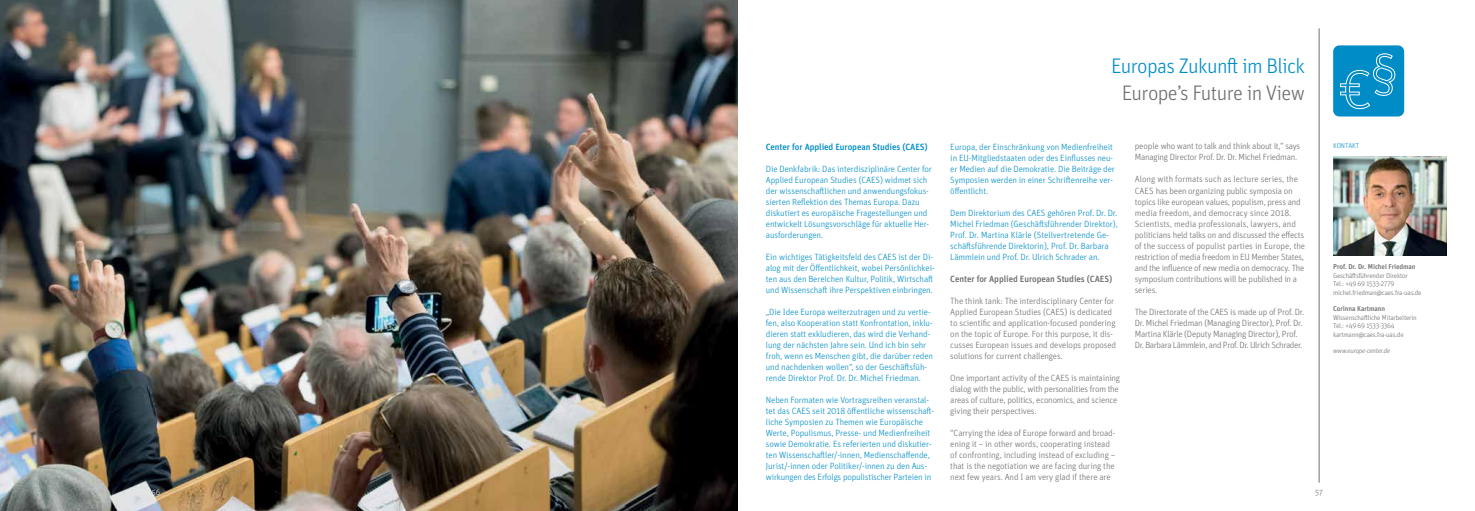
<style>
.page{position:relative;width:1475px;height:511px;background:#fff}
.page>*{position:absolute;margin:0;border:0;box-sizing:border-box;transform-origin:0 0}
.t1{font:300 21px "Unit Pro";letter-spacing:-.03em;color:#008dc7}
.t2{font:300 21px "Unit Pro";letter-spacing:-.03em;color:#6d6e71}
.t3{font:300 9px/11px "Unit Pro";letter-spacing:-.01em;color:#008dc7}
.t4{font:300 9px/11px "Unit Pro";letter-spacing:-.02em;color:#6d6e71}
.t5{font:500 9px "Unit Pro";letter-spacing:-.01em;color:#008dc7}
.t6{font:500 9px "Unit Pro";letter-spacing:-.01em;color:#6d6e71}
.t7{font:300 8px "Unit Pro";color:#fff}
.t8{font:300 8px "Unit Pro";color:#6d6e71}
.t9{font:300 7px/8.4px "Unit Pro";letter-spacing:-.025em;color:#6d6e71}
.t10{font:500 7px "Unit Pro";letter-spacing:-.01em;color:#6d6e71}
.t11{font:italic 300 7px "Unit Pro";letter-spacing:-.025em;color:#6d6e71}
.t12{font:300 7px "Unit Pro";letter-spacing:-.01em;color:#008dc7}
</style>
<div class="page">
<img style="left:0;top:0;width:737px;height:510px">
<hr style="left:1318px;top:28px;width:1px;height:454px;background:#6d6e71">
<img style="left:1333px;top:156px;width:113px;height:99px">
<div style="left:1332px;top:45px;width:71px;height:71px;background:#008dc7;border-radius:6px"></div>
<svg style="left:1340px;top:53px;width:55px;height:56px"></svg>
<h1 class="t1" style="left:1110px;top:52px;width:195px">Europas Zukunft im Blick</h1>
<h1 class="t2" style="left:1121px;top:79px;width:185px">Europe’s Future in View</h1>
<p class="t5" style="left:765px;top:140px;width:163px">Center for Applied European Studies (CAES)</p>
<p class="t3" style="left:765px;top:163px;width:168px">Die Denkfabrik: Das interdisziplinäre Center for Applied European Studies (CAES) widmet sich der wissenschaftlichen und anwendungsfokus&shy;sierten Reflektion des Themas Europa. Dazu diskutiert es europäische Fragestellungen und entwickelt Lösungsvorschläge für aktuelle Her&shy;ausforderungen.</p>
<p class="t3" style="left:765px;top:250px;width:170px">Ein wichtiges Tätigkeitsfeld des CAES ist der Di&shy;alog mit der Öffentlichkeit, wobei Persönlichkei&shy;ten aus den Bereichen Kultur, Politik, Wirtschaft und Wissenschaft ihre Perspektiven einbringen.</p>
<p class="t3" style="left:765px;top:305px;width:169px">„Die Idee Europa weiterzutragen und zu vertie&shy;fen, also Kooperation statt Konfrontation, inklu&shy;dieren statt exkludieren, das wird die Verhand&shy;lung der nächsten Jahre sein. Und ich bin sehr froh, wenn es Menschen gibt, die darüber reden und nachdenken wollen“, so der Geschäftsfüh&shy;rende Direktor Prof. Dr. Dr. Michel Friedman.</p>
<p class="t3" style="left:765px;top:393px;width:170px">Neben Formaten wie Vortragsreihen veranstal&shy;tet das CAES seit 2018 öffentliche wissenschaft&shy;liche Symposien zu Themen wie Europäische Werte, Populismus, Presse- und Medienfreiheit sowie Demokratie. Es referierten und diskutier&shy;ten Wissenschaftler/-innen, Medienschaffende, Jurist/-innen oder Politiker/-innen zu den Aus&shy;wirkungen des Erfolgs populistischer Parteien in</p>
<p class="t3" style="left:950px;top:140px;width:166px">Europa, der Einschränkung von Medienfreiheit in EU-Mitgliedstaaten oder des Einflusses neu&shy;er Medien auf die Demokratie. Die Beiträge der Symposien werden in einer Schriftenreihe ver&shy;öffentlicht.</p>
<p class="t3" style="left:950px;top:206px;width:169px">Dem Direktorium des CAES gehören Prof. Dr. Dr.<br>Michel Friedman (Geschäftsführender Direktor), Prof. Dr. Martina Klärle (Stellvertretende Ge&shy;schäftsführende Direktorin), Prof. Dr. Barbara Lämmlein und Prof. Dr. Ulrich Schrader an.</p>
<p class="t6" style="left:950px;top:272px;width:163px">Center for Applied European Studies (CAES)</p>
<p class="t4" style="left:950px;top:294px;width:167px">The think tank: The interdisciplinary Center for Applied European Studies (CAES) is dedicated to scientific and application-focused pondering on the topic of Europe. For this purpose, it dis&shy;cusses European issues and develops proposed solutions for current challenges.</p>
<p class="t4" style="left:950px;top:371px;width:171px">One important activity of the CAES is maintaining dialog with the public, with personalities from the areas of culture, politics, economics, and science giving their perspectives.</p>
<p class="t4" style="left:950px;top:426px;width:166px">“Carrying the idea of Europe forward and broad&shy;ening it – in other words, cooperating instead of confronting, including instead of excluding – that is the negotiation we are facing during the next few years. And I am very glad if there are</p>
<p class="t4" style="left:1134px;top:140px;width:167px">people who want to talk and think about it,” says<br>Managing Director Prof. Dr. Dr. Michel Friedman.</p>
<p class="t4" style="left:1134px;top:173px;width:172px">Along with formats such as lecture series, the CAES has been organizing public symposia on topics like european values, populism, press and media freedom, and democracy since 2018.<br>Scientists, media professionals, lawyers, and politicians held talks on and discussed the effects of the success of populist parties in Europe, the restriction of media freedom in EU Member States, and the influence of new media on democracy. The symposium contributions will be published in a series.</p>
<p class="t4" style="left:1134px;top:305px;width:171px">The Directorate of the CAES is made up of Prof. Dr.<br>Dr. Michel Friedman (Managing Director), Prof. Dr.<br>Martina Klärle (Deputy Managing Director), Prof.<br>Dr. Barbara Lämmlein, and Prof. Dr. Ulrich Schrader.</p>
<p class="t7" style="left:152px;top:486px;width:10px">56</p>
<p class="t8" style="left:1314px;top:486px;width:9px">57</p>
<p class="t12" style="left:1332px;top:140px;width:28px">KONTAKT</p>
<p class="t10" style="left:1332px;top:261px;width:84px">Prof. Dr. Dr. Michel Friedman</p>
<p class="t9" style="left:1332px;top:270px;width:90px">Geschäftsführender Direktor<br>Tel.: +49 69 1533-2779 michel.friedman@caes.fra-uas.de</p>
<p class="t10" style="left:1332px;top:303px;width:53px">Corinna Kartmann</p>
<p class="t9" style="left:1332px;top:312px;width:85px">Wissenschaftliche Mitarbeiterin<br>Tel.: +49 69 1533-3364 kartmann@caes.fra-uas.de</p>
<p class="t11" style="left:1332px;top:346px;width:58px">www.europe-center.de</p>
</div>
